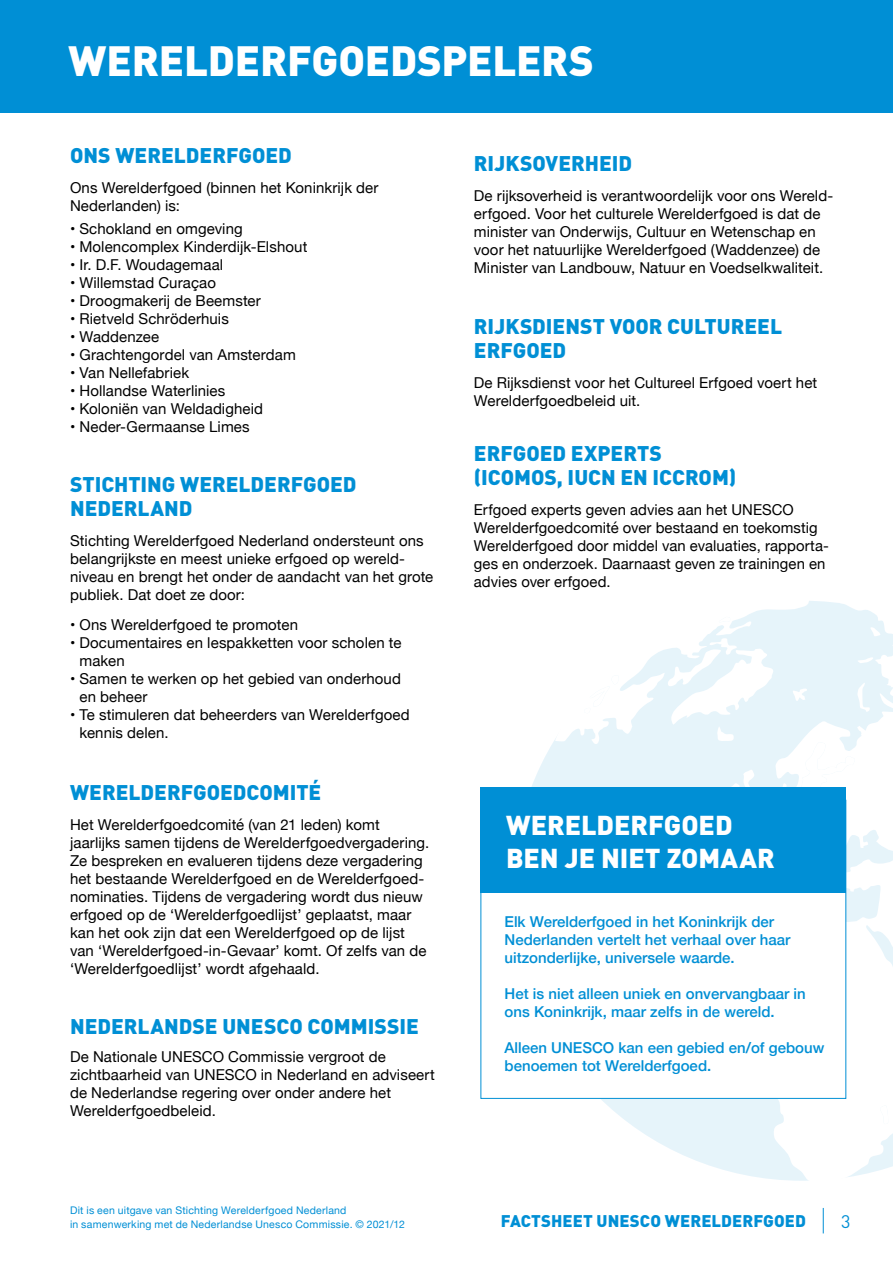
<style>
.page{position:relative;width:893px;height:1263px;background:#fff}
.page>*{position:absolute;margin:0;border:0;box-sizing:border-box;transform-origin:0 0}
.t1{font:900 41.85px "DIN";letter-spacing:-.005em;color:#fff}
.t2{font:900 27px/33px "DIN";color:#fff}
.t3{font:900 21px/24px "DIN";color:#008fd5}
.t4{font:18px "DIN";color:#008fd5}
.t5{font:900 16.65px "DIN";letter-spacing:.005em;color:#008fd5}
.t6{font:15px/18px "Helvetica Neue";letter-spacing:.005em;color:#000}
.t7{font:500 15px/18px "Helvetica Neue";color:#008fd5}
.t8{font:10.5px/13.5px "Helvetica Neue";letter-spacing:.02em;color:#008fd5}
</style>
<div class="page">
<svg style="left:823px;top:1208px;width:1px;height:25px"></svg>
<svg style="left:532px;top:740px;width:108px;height:391px"></svg>
<svg style="left:555px;top:672px;width:85px;height:115px"></svg>
<svg style="left:640px;top:601px;width:253px;height:580px;fill:#e6f4fa"></svg>
<div style="left:0;top:0;width:893px;height:112px;background:#008fd5"></div>
<div style="left:480px;top:800px;width:366px;height:299px;background:#fff;border:1px solid #008fd5"></div>
<div style="left:480px;top:787px;width:366px;height:105px;background:#008fd5"></div>
<h1 class="t1" style="left:69px;top:33px;width:527px">WERELDERFGOEDSPELERS</h1>
<h3 class="t3" style="left:70px;top:143px;width:223px">ONS WERELDERFGOED</h3>
<p class="t6" style="left:70px;top:180px;width:310px">Ons Werelderfgoed (binnen het Koninkrijk der<br>Nederlanden) is:</p>
<p class="t6" style="left:70px;top:221px;width:174px">• Schokland en omgeving</p>
<p class="t6" style="left:70px;top:239px;width:239px">• Molencomplex Kinderdijk-Elshout</p>
<p class="t6" style="left:70px;top:257px;width:155px">• Ir. D.F. Woudagemaal</p>
<p class="t6" style="left:70px;top:275px;width:147px">• Willemstad Curaçao</p>
<p class="t6" style="left:70px;top:293px;width:192px">• Droogmakerij de Beemster</p>
<p class="t6" style="left:70px;top:311px;width:160px">• Rietveld Schröderhuis</p>
<p class="t6" style="left:70px;top:329px;width:91px">• Waddenzee</p>
<p class="t6" style="left:70px;top:347px;width:227px">• Grachtengordel van Amsterdam</p>
<p class="t6" style="left:70px;top:365px;width:121px">• Van Nellefabriek</p>
<p class="t6" style="left:70px;top:383px;width:157px">• Hollandse Waterlinies</p>
<p class="t6" style="left:70px;top:401px;width:195px">• Koloniën van Weldadigheid</p>
<p class="t6" style="left:70px;top:419px;width:181px">• Neder-Germaanse Limes</p>
<h3 class="t3" style="left:70px;top:471px;width:288px">STICHTING WERELDERFGOED<br>NEDERLAND</h3>
<p class="t6" style="left:70px;top:533px;width:365px">Stichting Werelderfgoed Nederland ondersteunt ons belangrijkste en meest unieke erfgoed op wereld&shy;niveau en brengt het onder de aandacht van het grote publiek. Dat doet ze door:</p>
<p class="t6" style="left:70px;top:617px;width:229px">• Ons Werelderfgoed te promoten</p>
<p class="t6" style="left:79px;top:635px;width:323px;text-indent:-9px">• Documentaires en lespakketten voor scholen te maken</p>
<p class="t6" style="left:79px;top:671px;width:323px;text-indent:-9px">• Samen te werken op het gebied van onderhoud en beheer</p>
<p class="t6" style="left:79px;top:707px;width:332px;text-indent:-9px">• Te stimuleren dat beheerders van Werelderfgoed kennis delen.</p>
<h3 class="t3" style="left:70px;top:779px;width:253px">WERELDERFGOEDCOMITÉ</h3>
<p class="t6" style="left:70px;top:816px;width:361px">Het Werelderfgoedcomité (van 21 leden) komt jaarlijks samen tijdens de Werelderfgoedvergadering.<br>Ze bespreken en evalueren tijdens deze vergadering het bestaande Werelderfgoed en de Werelderfgoed&shy;nominaties. Tijdens de vergadering wordt dus nieuw erfgoed op de ‘Werelderfgoedlijst’ geplaatst, maar kan het ook zijn dat een Werelderfgoed op de lijst van ‘Werelderfgoed-in-Gevaar’ komt. Of zelfs van de ‘Werelderfgoedlijst’ wordt afgehaald.</p>
<h3 class="t3" style="left:70px;top:1013px;width:350px">NEDERLANDSE UNESCO COMMISSIE</h3>
<p class="t6" style="left:70px;top:1049px;width:366px">De Nationale UNESCO Commissie vergroot de zichtbaarheid van UNESCO in Nederland en adviseert de Nederlandse regering over onder andere het Werelderfgoedbeleid.</p>
<p class="t8" style="left:70px;top:1204px;width:336px">Dit is een uitgave van Stichting Werelderfgoed Nederland<br>in samenwerking met de Nederlandse Unesco Commissie. © 2021/12</p>
<h3 class="t3" style="left:474px;top:150px;width:160px">RIJKSOVERHEID</h3>
<p class="t6" style="left:474px;top:187px;width:361px">De rijksoverheid is verantwoordelijk voor ons Wereld&shy;erfgoed. Voor het culturele Werelderfgoed is dat de minister van Onderwijs, Cultuur en Wetenschap en voor het natuurlijke Werelderfgoed (Waddenzee) de Minister van Landbouw, Natuur en Voedselkwaliteit.</p>
<h3 class="t3" style="left:474px;top:313px;width:310px">RIJKSDIENST VOOR CULTUREEL<br>ERFGOED</h3>
<p class="t6" style="left:474px;top:375px;width:345px">De Rijksdienst voor het Cultureel Erfgoed voert het<br>Werelderfgoedbeleid uit.</p>
<h3 class="t3" style="left:474px;top:440px;width:264px">ERFGOED EXPERTS (ICOMOS, IUCN EN ICCROM)</h3>
<p class="t6" style="left:474px;top:501px;width:357px">Erfgoed experts geven advies aan het UNESCO Werelderfgoedcomité over bestaand en toekomstig Werelderfgoed door middel van evaluaties, rapporta&shy;ges en onderzoek. Daarnaast geven ze trainingen en advies over erfgoed.</p>
<h2 class="t2" style="left:506px;top:808px;width:270px">WERELDERFGOED<br>BEN JE NIET ZOMAAR</h2>
<p class="t7" style="left:505px;top:911px;width:287px">Elk Werelderfgoed in het Koninkrijk der<br>Nederlanden vertelt het verhaal over haar uitzonderlijke, universele waarde.</p>
<p class="t7" style="left:505px;top:983px;width:303px">Het is niet alleen uniek en onvervangbaar in ons Koninkrijk, maar zelfs in de wereld.</p>
<p class="t7" style="left:505px;top:1037px;width:321px">Alleen UNESCO kan een gebied en/of gebouw benoemen tot Werelderfgoed.</p>
<p class="t5" style="left:501px;top:1210px;width:307px">FACTSHEET UNESCO WERELDERFGOED</p>
<p class="t4" style="left:841px;top:1210px;width:11px">3</p>
</div>
